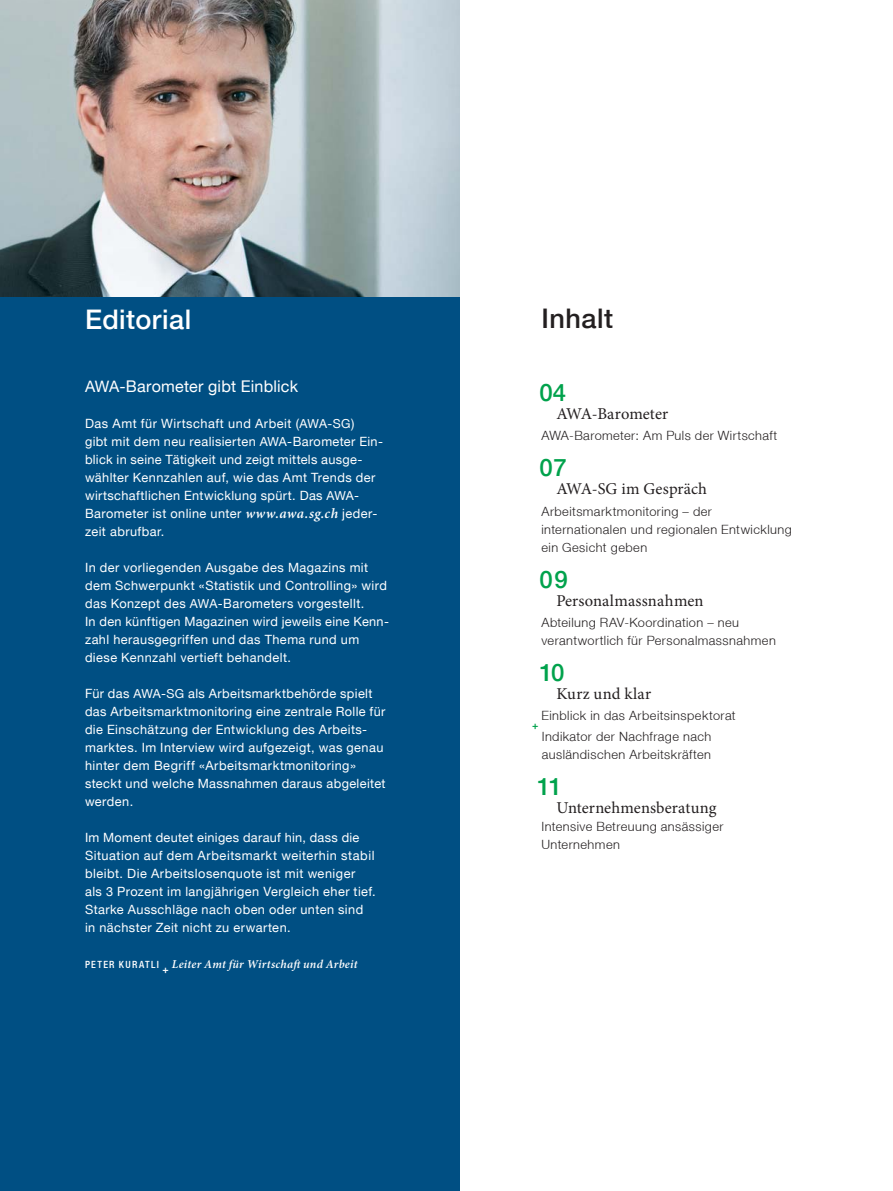
<style>
.page{position:relative;width:893px;height:1191px;background:#fff}
.page>*{position:absolute;margin:0;border:0;box-sizing:border-box;transform-origin:0 0}
.t1{font:500 27px "Helvetica Neue LT";letter-spacing:.02em;color:#fff}
.t2{font:500 27px "Helvetica Neue LT";letter-spacing:.02em;color:#231f20}
.t3{font:500 24px "Helvetica Neue LT";color:#00a24c}
.t4{font:16.5px "Minion Pro";letter-spacing:.005em;color:#231f20}
.t5{font:16.2px "Helvetica Neue LT";letter-spacing:.01em;color:#fff}
.t6{font:12.75px/18px "Helvetica Neue LT";letter-spacing:.03em;color:#fff}
.t7{font:300 12.75px/18px "Helvetica Neue LT";letter-spacing:.035em;color:#231f20}
.t8{font:italic 600 12px "Minion Pro";letter-spacing:.02em;color:#fff}
.t9{font:500 10.5px "Helvetica Neue LT";color:#00a24c}
.t10{font:500 condensed 9.9px "Helvetica Neue LT";letter-spacing:.135em;color:#fff}
.s1{font-size:15.75px}
.s2{font-size:12.3px}
.s3{font-family:"Minion Pro";font-weight:600;font-style:italic;font-size:14.25px}
</style>
<div class="page">
<div style="left:0;top:296px;width:459px;height:894px;background:#004f83"></div>
<img style="left:0;top:0;width:459px;height:296px">
<h1 class="t1" style="left:85px;top:309px;width:108px">Editorial</h1>
<p class="t5" style="left:85px;top:379px;width:215px"><span class="s1">AWA</span>-Barometer gibt Einblick</p>
<p class="t6" style="left:85px;top:415px;width:299px">Das Amt für Wirtschaft und Arbeit (<span class="s2">AWA-SG</span>)<br>gibt mit dem neu realisierten <span class="s2">AWA</span>-Barometer Ein&shy;blick in seine Tätigkeit und zeigt mittels ausge&shy;wählter Kennzahlen auf, wie das Amt Trends der wirtschaftlichen Entwicklung spürt. Das <span class="s2">AWA</span>-Barometer ist online unter <span class="s3">www.awa.sg.ch</span> jeder&shy;zeit abrufbar.</p>
<p class="t6" style="left:85px;top:559px;width:305px">In der vorliegenden Ausgabe des Magazins mit dem Schwerpunkt «Statistik und Controlling» wird das Konzept des <span class="s2">AWA</span>-Barometers vorgestellt.<br>In den künftigen Magazinen wird jeweils eine Kenn&shy;zahl herausgegriffen und das Thema rund um diese Kennzahl vertieft behandelt.</p>
<p class="t6" style="left:85px;top:685px;width:302px">Für das <span class="s2">AWA</span>-<span class="s2">SG</span> als Arbeitsmarktbehörde spielt das Arbeitsmarktmonitoring eine zentrale Rolle für die Einschätzung der Entwicklung des Arbeits&shy;marktes. Im Interview wird aufgezeigt, was genau hinter dem Begriff «Arbeitsmarktmonitoring» steckt und welche Massnahmen daraus abgeleitet werden.</p>
<p class="t6" style="left:85px;top:829px;width:292px">Im Moment deutet einiges darauf hin, dass die Situation auf dem Arbeitsmarkt weiterhin stabil bleibt. Die Arbeitslosenquote ist mit weniger<br>als 3 Prozent im langjährigen Vergleich eher tief.<br>Starke Ausschläge nach oben oder unten sind in nächster Zeit nicht zu erwarten.</p>
<p class="t10" style="left:85px;top:958px;width:75px">PETER KURATLI</p>
<p class="t8" style="left:163px;top:959px;width:196px"><sub>+</sub> Leiter Amt für Wirtschaftund Arbeit</p>
<h1 class="t2" style="left:541px;top:309px;width:73px">Inhalt</h1>
<h2 class="t3" style="left:539px;top:384px;width:28px">04</h2>
<p class="t4" style="left:556px;top:408px;width:113px">AWA-Barometer</p>
<p class="t7" style="left:541px;top:427px;width:237px">AWA-Barometer: Am Puls der Wirtschaft</p>
<h2 class="t3" style="left:539px;top:459px;width:29px">07</h2>
<p class="t4" style="left:556px;top:483px;width:152px">AWA-SG im Gespräch</p>
<p class="t7" style="left:541px;top:502px;width:252px">Arbeitsmarktmonitoring – der internationalen und regionalen Entwicklung ein Gesicht geben</p>
<h2 class="t3" style="left:539px;top:570px;width:30px">09</h2>
<p class="t4" style="left:556px;top:594px;width:149px">Personalmassnahmen</p>
<p class="t7" style="left:541px;top:613px;width:236px">Abteilung RAV-Koordination – neu verantwortlich für Personalmassnahmen</p>
<h2 class="t3" style="left:539px;top:663px;width:27px">10</h2>
<p class="t4" style="left:556px;top:687px;width:97px">Kurz und klar</p>
<p class="t7" style="left:541px;top:706px;width:196px">Einblick in das Arbeitsinspektorat</p>
<p class="t9" style="left:532px;top:722px;width:8px">+</p>
<p class="t7" style="left:542px;top:727px;width:171px">Indikator der Nachfrage nach ausländischen Arbeitskräften</p>
<h2 class="t3" style="left:537px;top:777px;width:26px">11</h2>
<p class="t4" style="left:556px;top:801px;width:162px">Unternehmensberatung</p>
<p class="t7" style="left:541px;top:817px;width:184px">Intensive Betreuung ansässiger<br>Unternehmen</p>
</div>
